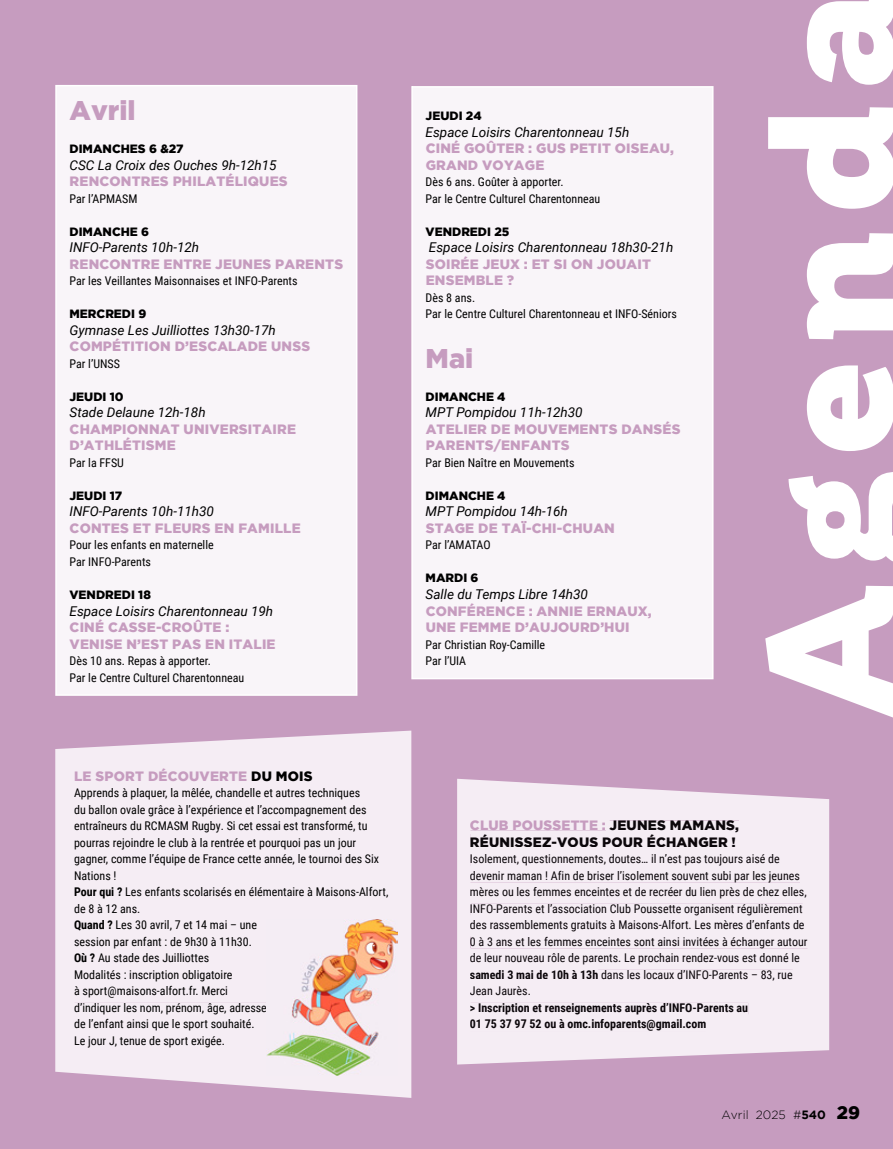
<style>
.page{position:relative;width:893px;height:1149px;background:#fff}
.page>*{position:absolute;margin:0;border:0;box-sizing:border-box;transform-origin:0 0}
.t1{font:900 176.1px "Corporative";letter-spacing:.085em;color:#fff}
.t2{font:900 27px "Gotham";color:#c69cbf}
.t3{font:900 13.5px/16.5px "Gotham";letter-spacing:.015em;color:#c69cbf}
.t4{font:italic 13.5px "Roboto";color:#000}
.t5{font:900 13.5px/16.5px "Gotham";letter-spacing:.015em;color:#0b060a}
.t6{font:12px/16.5px "Roboto Condensed";color:#000}
.t7{font:12px/16.5px "Roboto Condensed";color:#0b060a}
.t8{font:900 12px "Gotham";color:#000}
.t9{font:700 12px/16.5px "Roboto Condensed";color:#0b060a}
.t10{font:300 12px "Gotham";color:#000}
.s1{color:#000}
.s2{font-weight:700}
.s3{color:#c69cbf}
.s4{font-weight:900;font-size:18px}
</style>
<div class="page">
<div style="left:0;top:0;width:893px;height:1148px;background:#c69cbf"></div>
<div style="left:55px;top:85px;width:302px;height:610px;background:#f9f5f9"></div>
<div style="left:411px;top:86px;width:302px;height:593px;background:#f9f5f9"></div>
<svg style="left:457px;top:778px;width:372px;height:286px;background:#efe4ee"></svg>
<div style="left:470px;top:820px;width:136px;height:10px;background:#f5edf4"></div>
<div style="left:610px;top:820px;width:129px;height:12px;background:#f5edf4"></div>
<div style="left:471px;top:833px;width:264px;height:13px;background:#f5edf4"></div>
<div style="left:471px;top:853px;width:309px;height:12px;background:#f5edf4"></div>
<div style="left:470px;top:870px;width:330px;height:12px;background:#f5edf4"></div>
<div style="left:471px;top:886px;width:336px;height:12px;background:#f5edf4"></div>
<div style="left:471px;top:903px;width:332px;height:11px;background:#f5edf4"></div>
<div style="left:470px;top:919px;width:335px;height:12px;background:#f5edf4"></div>
<div style="left:471px;top:936px;width:336px;height:11px;background:#f5edf4"></div>
<div style="left:470px;top:952px;width:330px;height:12px;background:#f5edf4"></div>
<div style="left:470px;top:969px;width:128px;height:9px;background:#f5edf4"></div>
<div style="left:598px;top:969px;width:195px;height:11px;background:#f5edf4"></div>
<div style="left:470px;top:986px;width:60px;height:9px;background:#f5edf4"></div>
<div style="left:471px;top:1002px;width:277px;height:11px;background:#f5edf4"></div>
<div style="left:470px;top:1018px;width:236px;height:12px;background:#f5edf4"></div>
<svg style="left:55px;top:730px;width:356px;height:367px;background:#f1e6f0"></svg>
<div style="left:75px;top:1002px;width:192px;height:11px;background:#f5edf4"></div>
<img style="left:267px;top:919px;width:131px;height:156px">
<h2 class="t2" style="left:70px;top:95px;width:68px">Avril</h2>
<p class="t8" style="left:70px;top:142px;width:116px">DIMANCHES 6 &amp;27</p>
<p class="t4" style="left:70px;top:155px;width:209px">CSC La Croix des Ouches 9h-12h15</p>
<p class="t3" style="left:70px;top:173px;width:220px">RENCONTRES PHILATÉLIQUES</p>
<p class="t6" style="left:70px;top:190px;width:69px">Par l’APMASM</p>
<p class="t8" style="left:70px;top:224px;width:81px">DIMANCHE 6</p>
<p class="t4" style="left:70px;top:238px;width:131px">INFO-Parents 10h-12h</p>
<p class="t3" style="left:70px;top:255px;width:275px">RENCONTRE ENTRE JEUNES PARENTS</p>
<p class="t6" style="left:70px;top:272px;width:230px">Par les Veillantes Maisonnaises et INFO-Parents</p>
<p class="t8" style="left:70px;top:307px;width:78px">MERCREDI 9</p>
<p class="t4" style="left:70px;top:320px;width:208px">Gymnase Les Juilliottes 13h30-17h</p>
<p class="t3" style="left:70px;top:338px;width:242px">COMPÉTITION D’ESCALADE UNSS</p>
<p class="t6" style="left:70px;top:355px;width:52px">Par l’UNSS</p>
<p class="t8" style="left:70px;top:389px;width:56px">JEUDI 10</p>
<p class="t4" style="left:70px;top:403px;width:138px">Stade Delaune 12h-18h</p>
<p class="t3" style="left:70px;top:420px;width:228px">CHAMPIONNAT UNIVERSITAIRE<br>D’ATHLÉTISME</p>
<p class="t6" style="left:70px;top:454px;width:56px">Par la FFSU</p>
<p class="t8" style="left:70px;top:488px;width:54px">JEUDI 17</p>
<p class="t4" style="left:70px;top:502px;width:146px">INFO-Parents 10h-11h30</p>
<p class="t3" style="left:70px;top:519px;width:233px">CONTES ET FLEURS EN FAMILLE</p>
<p class="t6" style="left:70px;top:536px;width:146px">Pour les enfants en maternelle<br>Par INFO-Parents</p>
<p class="t8" style="left:70px;top:587px;width:83px">VENDREDI 18</p>
<p class="t4" style="left:70px;top:601px;width:205px">Espace Loisirs Charentonneau 19h</p>
<p class="t3" style="left:70px;top:618px;width:207px">CINÉ CASSE-CROÛTE :<br>VENISE N’EST PAS EN ITALIE</p>
<p class="t6" style="left:70px;top:652px;width:176px">Dès 10 ans. Repas à apporter.<br>Par le Centre Culturel Charentonneau</p>
<p class="t3" style="left:74px;top:767px;width:240px">LE SPORT DÉCOUVERTE <span class="s1">DU MOIS</span></p>
<p class="t6" style="left:74px;top:784px;width:316px">Apprends à plaquer, la mêlée, chandelle et autres techniques<br>du ballon ovale grâce à l’expérience et l’accompagnement des entraîneurs du RCMASM Rugby. Si cet essai est transformé, tu pourras rejoindre le club à la rentrée et pourquoi pas un jour gagner, comme l’équipe de France cette année, le tournoi des Six Nations !<br><span class="s2">Pour qui ?</span> Les enfants scolarisés en élémentaire à Maisons-Alfort, de 8 à 12 ans.<br><span class="s2">Quand ?</span> Les 30 avril, 7 et 14 mai – une<br>session par enfant : de 9h30 à 11h30.<br><span class="s2">Où ?</span> Au stade des Juilliottes<br>Modalités : inscription obligatoire<br>à sport@maisons-alfort.fr. Merci<br>d’indiquer les nom, prénom, âge, adresse<br>de l’enfant ainsi que le sport souhaité.<br>Le jour J, tenue de sport exigée.</p>
<p class="t8" style="left:426px;top:109px;width:58px">JEUDI 24</p>
<p class="t4" style="left:426px;top:122px;width:205px">Espace Loisirs Charentonneau 15h</p>
<p class="t3" style="left:426px;top:140px;width:250px">CINÉ GOÛTER : GUS PETIT OISEAU,<br>GRAND VOYAGE</p>
<p class="t6" style="left:426px;top:173px;width:176px">Dès 6 ans. Goûter à apporter.<br>Par le Centre Culturel Charentonneau</p>
<p class="t8" style="left:426px;top:224px;width:85px">VENDREDI 25</p>
<p class="t4" style="left:429px;top:238px;width:246px">Espace Loisirs Charentonneau 18h30-21h</p>
<p class="t3" style="left:426px;top:255px;width:227px">SOIRÉE JEUX : ET SI ON JOUAIT<br>ENSEMBLE ?</p>
<p class="t6" style="left:426px;top:289px;width:253px">Dès 8 ans.<br>Par le Centre Culturel Charentonneau et INFO-Séniors</p>
<h2 class="t2" style="left:426px;top:342px;width:49px">Mai</h2>
<p class="t8" style="left:426px;top:389px;width:81px">DIMANCHE 4</p>
<p class="t4" style="left:426px;top:403px;width:159px">MPT Pompidou 11h-12h30</p>
<p class="t3" style="left:426px;top:420px;width:256px">ATELIER DE MOUVEMENTS DANSÉS<br>PARENTS/ENFANTS</p>
<p class="t6" style="left:426px;top:454px;width:151px">Par Bien Naître en Mouvements</p>
<p class="t8" style="left:426px;top:488px;width:81px">DIMANCHE 4</p>
<p class="t4" style="left:426px;top:502px;width:144px">MPT Pompidou 14h-16h</p>
<p class="t3" style="left:426px;top:519px;width:191px">STAGE DE TAÏ-CHI-CHUAN</p>
<p class="t6" style="left:426px;top:536px;width:67px">Par l’AMATAO</p>
<p class="t8" style="left:426px;top:571px;width:54px">MARDI 6</p>
<p class="t4" style="left:426px;top:584px;width:164px">Salle du Temps Libre 14h30</p>
<p class="t3" style="left:426px;top:602px;width:227px">CONFÉRENCE : ANNIE ERNAUX,<br>UNE FEMME D’AUJOURD’HUI</p>
<p class="t6" style="left:426px;top:635px;width:121px">Par Christian Roy-Camille<br>Par l’UIA</p>
<h1 class="t1" style="left:733px;top:719px;width:732px;rotate:-90deg">Agenda</h1>
<p class="t5" style="left:470px;top:816px;width:270px"><span class="s3">CLUB POUSSETTE :</span> JEUNES MAMANS,<br>RÉUNISSEZ-VOUS POUR ÉCHANGER !</p>
<p class="t7" style="left:470px;top:850px;width:339px">Isolement, questionnements, doutes… il n’est pas toujours aisé de devenir maman ! Afin de briser l’isolement souvent subi par les jeunes mères ou les femmes enceintes et de recréer du lien près de chez elles, INFO-Parents et l’association Club Poussette organisent régulièrement des rassemblements gratuits à Maisons-Alfort. Les mères d’enfants de 0 à 3 ans et les femmes enceintes sont ainsi invitées à échanger autour de leur nouveau rôle de parents. Le prochain rendez-vous est donné le <span class="s2">samedi 3 mai de 10h à 13h</span> dans les locaux d’INFO-Parents – 83, rue Jean Jaurès.</p>
<p class="t9" style="left:470px;top:998px;width:280px">&gt; Inscription et renseignements auprès d’INFO-Parents au<br>01 75 37 97 52 ou à omc.infoparents@gmail.com</p>
<p class="t10" style="left:721px;top:1107px;width:140px">Avril 2025 #<span class="s2">540</span> <span class="s4">29</span></p>
</div>
